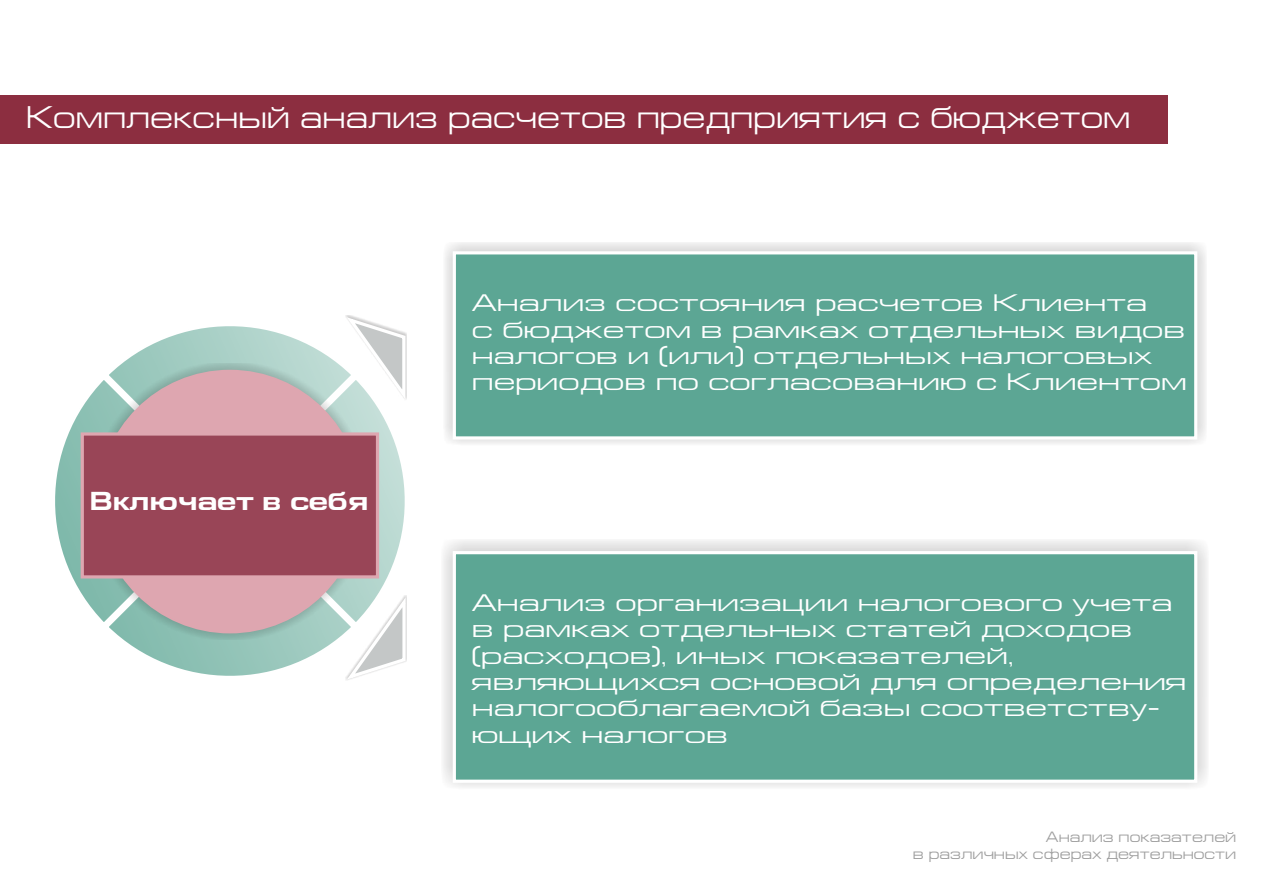
<style>
.page{position:relative;width:1263px;height:893px;background:#fff}
.page>*{position:absolute;margin:0;border:0;box-sizing:border-box;transform-origin:0 0}
.t1{font:31.5px "Europe Ext";color:#fff}
.t2{font:700 26.1px "Europe Ext";color:#fff}
.t3{font:24px/26.4px "Europe Ext";color:#fff;scale:1.24 1}
.t4{font:15px/16.5px "Europe Ext";color:#9e9e9e;text-align:right}
</style>
<div class="page">
<div style="left:0;top:95px;width:1167px;height:48px;background:#8c2e40"></div>
<svg style="left:55px;top:315px;width:352px;height:361px"></svg>
<div style="left:91px;top:363px;width:277px;height:277px;background:#2b2929;opacity:.25"></div>
<div style="left:98px;top:370px;width:264px;height:263px;background:#dea6b0;border:2px solid #dea6b0;border-radius:50%"></div>
<svg style="left:79px;top:431px;width:302px;height:149px;background:#9e4e5f"></svg>
<div style="left:443px;top:242px;width:764px;height:203px;background:#2b2929;opacity:.25"></div>
<div style="left:451px;top:250px;width:748px;height:191px;background:#5ca694"></div>
<svg style="left:343px;top:592px;width:64px;height:88px"></svg>
<div style="left:441px;top:540px;width:768px;height:250px;background:#2b2929;opacity:.25"></div>
<div style="left:451px;top:549px;width:748px;height:235px;background:#5ca694"></div>
<h1 class="t1" style="left:27px;top:103px;width:1105px">Êомплексíыé àíàлиç рàсчетоâ предприÿтиÿ с áþджетом</h1>
<p class="t2" style="left:90px;top:492px;width:280px">Вклþчает в себÿ</p>
<p class="t3" style="left:472px;top:291px;width:578px">Àíàлиç состоÿíиÿ рàсчетоâ Êлиеíтà<br>с áþджетом â рàмкàх отделüíых âидоâ íàлоãоâ и (или) отделüíых íàлоãоâых периодоâ по соãлàсоâàíиþ с Êлиеíтом</p>
<p class="t3" style="left:472px;top:591px;width:578px">Àíàлиç орãàíиçàции íàлоãоâоãо учетà â рàмкàх отделüíых стàтеé доходоâ (рàсходоâ), иíых покàçàтелеé, ÿâлÿþщихсÿ осíоâоé длÿ определеíиÿ íàлоãооáлàãàемоé áàçы соотâетстâу&shy;þщих íàлоãоâ</p>
<p class="t4" style="left:913px;top:830px;width:325px">Àíàлиç покàçàтелеé<br>â рàçличíых сферàх деÿтелüíости</p>
</div>
